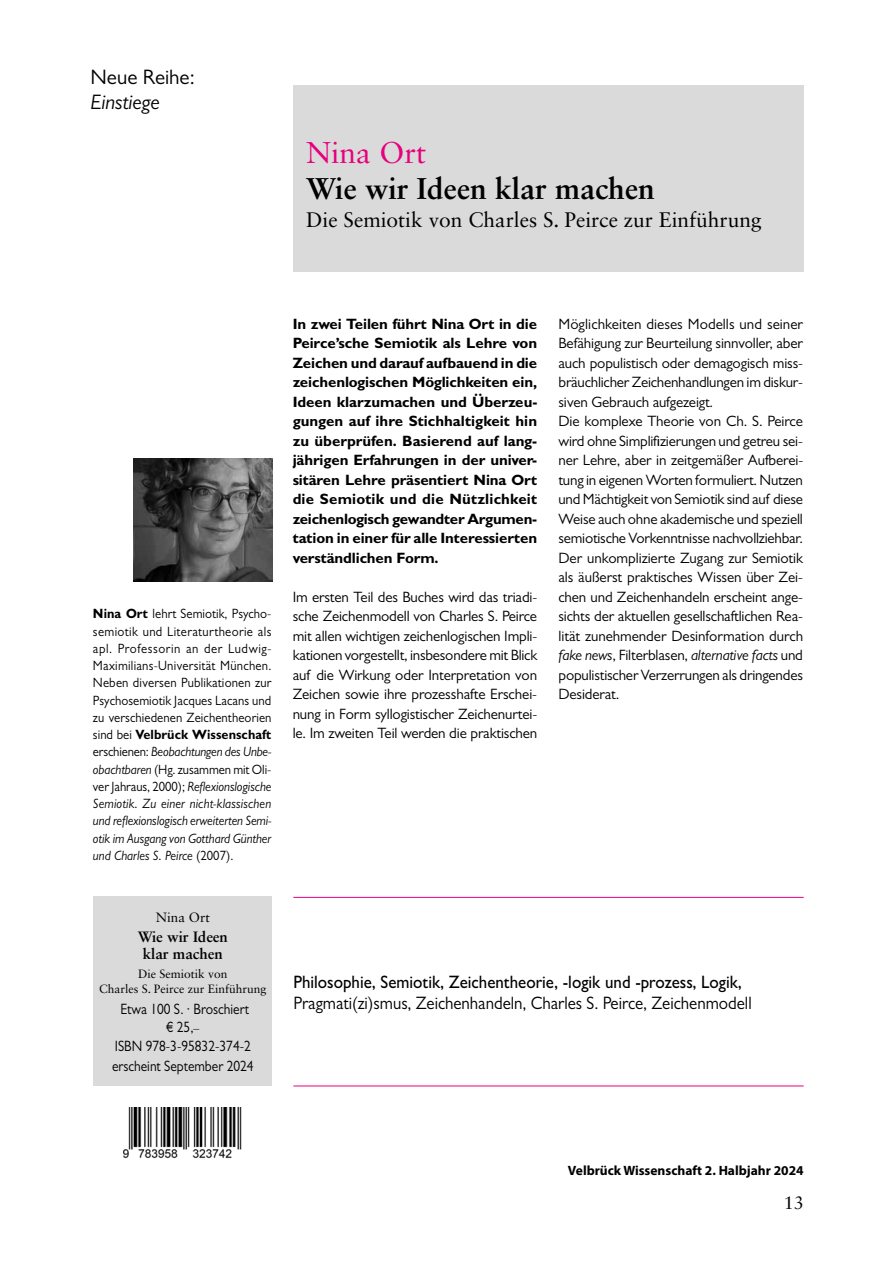
<style>
.page{position:relative;width:893px;height:1263px;background:#fff}
.page>*{position:absolute;margin:0;border:0;box-sizing:border-box;transform-origin:0 0}
.t1{font:700 30px "Sabon LT Std";color:#000}
.t2{font:30px "Sabon LT Std";color:#e6007d}
.t3{font:21px "Sabon LT Std";color:#000}
.t4{font:21px "Gill Sans MT Pro";color:#000}
.t5{font:italic 21px "Gill Sans MT Pro";color:#000}
.t6{font:18px "Gill Sans MT Pro";color:#000;scale:.94 1}
.t7{font:500 18px "Gill Sans MT Pro";color:#000;scale:.94 1}
.t8{font:18px "Sabon LT Std";color:#000}
.t9{font:15px/19.5px "Gill Sans MT Pro";letter-spacing:-.01em;color:#000;text-align:justify}
.t10{font:700 15px/19.5px "Gill Sans MT Pro";letter-spacing:-.01em;color:#000;text-align:justify}
.t11{font:15px/18px "Gill Sans MT Pro";letter-spacing:-.01em;color:#000;text-align:center;scale:.9 1}
.t12{font:700 15px/17.2px "Sabon LT Std";color:#000;text-align:center}
.t13{font:13.5px/17.2px "Gill Sans MT Pro";letter-spacing:.005em;color:#000;text-align:justify;scale:.94 1}
.t14{font:700 13.5px "Myriad Pro";color:#000}
.t15{font:13.5px "Sabon LT Std";color:#000}
.t16{font:12px/15px "Sabon LT Std";color:#000;text-align:center}
.s1{font-weight:700}
.s2{font-style:italic}
.s3{font-size:11.7px}
</style>
<div class="page">
<div style="left:293px;top:85px;width:511px;height:186px;background:#dadada"></div>
<hr style="left:293px;top:1085px;width:511px;height:1px;background:#e6007d">
<hr style="left:293px;top:897px;width:511px;height:1px;background:#e6007d">
<img style="left:124px;top:1107px;width:118px;height:52px">
<div style="left:94px;top:896px;width:178px;height:189px;background:#dadada"></div>
<img style="left:134px;top:458px;width:138px;height:123px">
<h2 class="t4" style="left:90px;top:64px;width:106px">Neue Reihe:</h2>
<h2 class="t5" style="left:90px;top:89px;width:71px">Einstiege</h2>
<h1 class="t2" style="left:306px;top:134px;width:122px">Nina Ort</h1>
<h1 class="t1" style="left:306px;top:170px;width:350px">Wie wir Ideen klar machen</h1>
<h2 class="t3" style="left:306px;top:207px;width:457px">Die Semiotik von Charles S. Peirce zur Einführung</h2>
<p class="t13" style="left:93px;top:605px;width:191px"><span class="s1">Nina Ort</span> lehrt Semiotik, Psycho&shy;semiotik und Literaturtheorie als apl. Professorin an der Ludwig-Maximilians-Universität München.<br>Neben diversen Publikationen zur Psychosemiotik Jacques Lacans und zu verschiedenen Zeichentheorien sind bei <span class="s1">Velbrück Wissenschaft </span>erschienen: <span class="s2">Beobachtungen des Unbe&shy;obachtbaren</span> (Hg. zusammen mit Oli&shy;ver Jahraus, 2000); <span class="s2">Reflexionslogische Semiotik. Zu einer nicht-klassischen und reflexionslogisch erweiterten Semi&shy;otik im Ausgang von Gotthard Günther und Charles S. Peirce</span> (2007).</p>
<p class="t15" style="left:156px;top:909px;width:55px">Nina Ort</p>
<p class="t12" style="left:138px;top:927px;width:92px">Wie wir Ideen klar machen</p>
<p class="t16" style="left:99px;top:966px;width:169px">Die Semiotik von<br>Charles S. Peirce zur Einführung</p>
<p class="t11" style="left:120px;top:1000px;width:144px">Etwa 100 S. · Broschiert € 25,<span class="s3">–</span></p>
<p class="t11" style="left:112px;top:1036px;width:159px;line-height:19.5px;text-align:left">ISBN 978-3-95832-374-2 erscheint September 2024</p>
<p class="t10" style="left:293px;top:314px;width:246px">In zwei Teilen führt Nina Ort in die Peirce’sche Semiotik als Lehre von Zeichen und darauf aufbauend in die zeichenlogischen Möglichkeiten ein, Ideen klarzumachen und Überzeu&shy;gungen auf ihre Stichhaltigkeit hin zu überprüfen. Basierend auf lang&shy;jährigen Erfahrungen in der univer&shy;sitären Lehre präsentiert Nina Ort die Semiotik und die Nützlichkeit zeichenlogisch gewandter Argumen&shy;tation in einer für alle Interessierten verständlichen Form.</p>
<p class="t9" style="left:293px;top:587px;width:246px">Im ersten Teil des Buches wird das triadi&shy;sche Zeichenmodell von Charles S. Peirce mit allen wichtigen zeichenlogischen Impli&shy;kationen vorgestellt, insbesondere mit Blick auf die Wirkung oder Interpretation von Zeichen sowie ihre prozesshafte Erschei&shy;nung in Form syllogistischer Zeichenurtei&shy;le. Im zweiten Teil werden die praktischen</p>
<p class="t9" style="left:558px;top:314px;width:246px;text-align:left">Möglichkeiten dieses Modells und seiner Befähigung zur Beurteilung sinnvoller, aber auch populistisch oder demagogisch miss&shy;bräuchlicher Zeichenhandlungen im diskur&shy;siven Gebrauch aufgezeigt.<br>Die komplexe Theorie von Ch. S. Peirce wird ohne Simplifizierungen und getreu sei&shy;ner Lehre, aber in zeitgemäßer Aufberei&shy;tung in eigenen Worten formuliert. Nutzen und Mächtigkeit von Semiotik sind auf diese Weise auch ohne akademische und speziell semiotische Vorkenntnisse nachvollziehbar.<br>Der unkomplizierte Zugang zur Semiotik als äußerst praktisches Wissen über Zei&shy;chen und Zeichenhandeln erscheint ange&shy;sichts der aktuellen gesellschaftlichen Rea&shy;lität zunehmender Desinformation durch <span class="s2">fake news</span>, Filterblasen, <span class="s2">alternative facts</span> und populistischer Verzerrungen als dringendes Desiderat.</p>
<p class="t7" style="left:293px;top:971px;width:479px">Philosophie, Semiotik, Zeichentheorie, -logik und -prozess, Logik,</p>
<p class="t6" style="left:293px;top:992px;width:489px">Pragmati(zi)smus, Zeichenhandeln, Charles S. Peirce, Zeichenmodell</p>
<p class="t14" style="left:568px;top:1162px;width:237px">Velbrück Wissenschaft 2. Halbjahr 2024</p>
<p class="t8" style="left:784px;top:1192px;width:22px">13</p>
</div>
